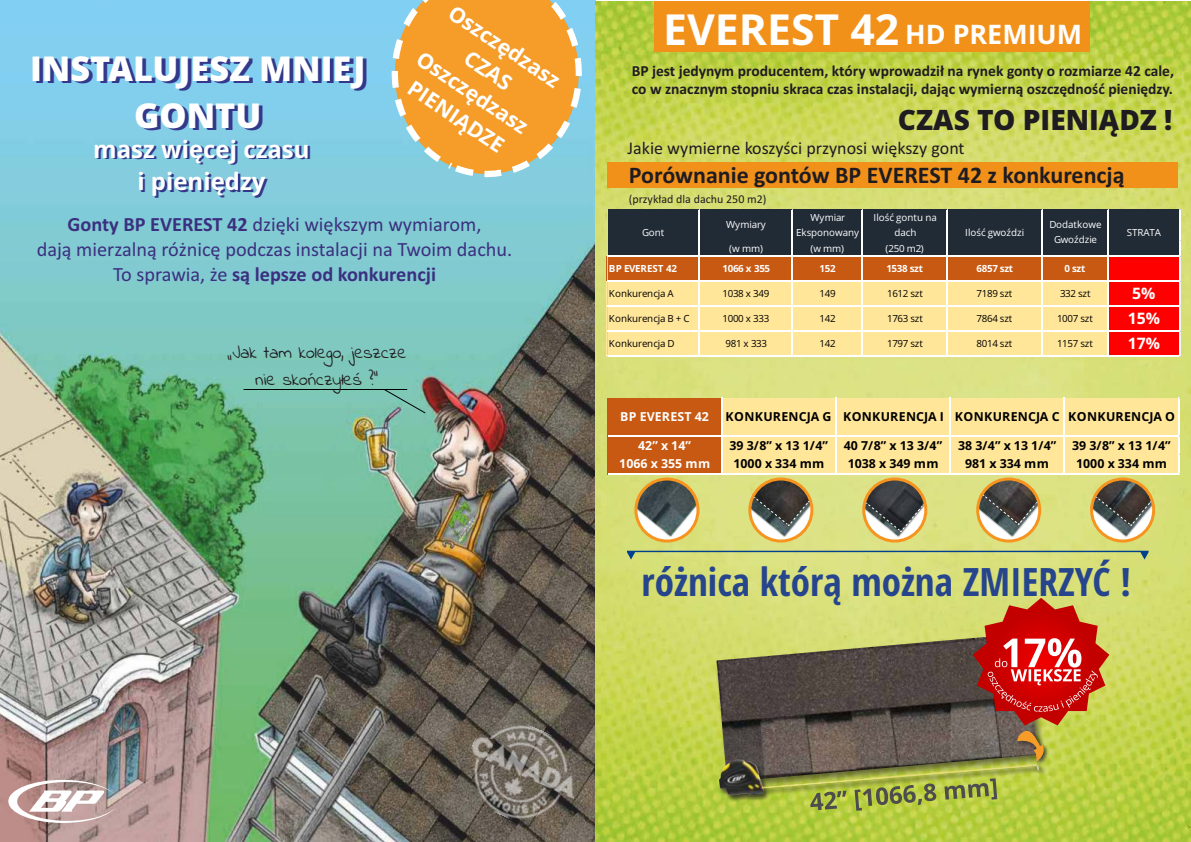
<style>
.page{position:relative;width:1191px;height:842px;background:#fff}
.page>*{position:absolute;margin:0;border:0;box-sizing:border-box;transform-origin:0 0}
.t1{font:700 42.8px "Open Sans";color:#fff}
.t2{font:700 condensed 39.1px "Open Sans";color:#26458c}
.t3{font:800 34.2px/46.6px "Open Sans";color:#33388a;text-align:center}
.t4{font:800 28.1px "Open Sans";color:#1f1c21}
.t5{font:700 24px "Calibri";color:#1f1c21}
.t6{font:700 24px/32.7px "Open Sans";color:#33388a;text-align:center}
.t7{font:700 21.3px "Open Sans";color:#fff}
.t8{font:20.3px/24.8px "Calibri";color:#3b3080;text-align:center}
.t9{font:18px "Calibri";color:#1f1c21}
.t10{font:18px/26.3px "Indie Flower";color:#1f1c21;text-align:center}
.t11{font:700 15.8px "Open Sans";color:#fff}
.t12{font:700 15.5px/18.9px "Calibri";color:#1f1c21}
.t13{font:700 12.4px "Open Sans";letter-spacing:.005em;color:#000}
.t14{font:700 12.4px "Open Sans";color:#fff}
.t15{font:12px "Calibri";color:#1f1c21}
.t16{font:9.8px/15.1px "Open Sans";letter-spacing:-.01em;color:#fff;text-align:center}
.t17{font:9.8px "Open Sans";letter-spacing:-.025em;color:#000}
.t18{font:700 9.8px "Open Sans";letter-spacing:-.035em;color:#fff}
.t19{font:9.8px "Open Sans";color:#000}
.s1{font-weight:700}
.s2{font-size:26.9px}
</style>
<div class="page">
<img style="left:0;top:0;width:1190px;height:842px">
<hr style="left:243px;top:389px;width:164px;height:1px;background:#000">
<svg style="left:383px;top:388px;width:43px;height:26px"></svg>
<svg style="left:385px;top:0;width:200px;height:184px;background:#d8ac62"></svg>
<svg style="left:8px;top:780px;width:109px;height:43px"></svg>
<div style="left:654px;top:1px;width:435px;height:50px;background:#f2911a"></div>
<img style="left:636px;top:479px;width:62px;height:62px">
<div style="left:634px;top:477px;width:65px;height:65px;border:3px solid #f7941f;border-radius:50%"></div>
<img style="left:750px;top:479px;width:62px;height:62px">
<div style="left:748px;top:477px;width:65px;height:65px;border:3px solid #f7941f;border-radius:50%"></div>
<svg style="left:753px;top:496px;width:57px;height:30px;background:#63635f"></svg>
<img style="left:863px;top:479px;width:62px;height:62px">
<div style="left:862px;top:477px;width:65px;height:65px;border:3px solid #f7941f;border-radius:50%"></div>
<svg style="left:865px;top:502px;width:59px;height:31px"></svg>
<img style="left:977px;top:479px;width:62px;height:62px">
<div style="left:976px;top:477px;width:65px;height:65px;border:3px solid #f7941f;border-radius:50%"></div>
<svg style="left:982px;top:494px;width:56px;height:31px;background:#61605d"></svg>
<img style="left:1091px;top:479px;width:62px;height:62px">
<div style="left:1090px;top:477px;width:65px;height:65px;border:3px solid #f7941f;border-radius:50%"></div>
<svg style="left:1095px;top:496px;width:56px;height:30px;background:#636260"></svg>
<img style="left:452px;top:709px;width:140px;height:129px">
<div style="left:607px;top:210px;width:573px;height:47px;background:#212b36"></div>
<div style="left:607px;top:256px;width:501px;height:26px;background:#c75912"></div>
<div style="left:1108px;top:256px;width:72px;height:26px;background:#f00"></div>
<div style="left:607px;top:281px;width:501px;height:75px;background:#ffe699"></div>
<div style="left:1108px;top:281px;width:72px;height:75px;background:#f00"></div>
<hr style="left:607px;top:210px;width:1px;height:147px;background:#d4d4d4">
<hr style="left:699px;top:210px;width:1px;height:147px;background:#d4d4d4">
<hr style="left:792px;top:210px;width:1px;height:147px;background:#d4d4d4">
<hr style="left:862px;top:210px;width:1px;height:147px;background:#d4d4d4">
<hr style="left:947px;top:210px;width:1px;height:147px;background:#d4d4d4">
<hr style="left:1042px;top:210px;width:1px;height:147px;background:#d4d4d4">
<hr style="left:1108px;top:210px;width:1px;height:147px;background:#d4d4d4">
<hr style="left:607px;top:255px;width:573px;height:2px;background:#fff">
<hr style="left:607px;top:280px;width:573px;height:2px;background:#fff">
<hr style="left:607px;top:305px;width:573px;height:2px;background:#fff">
<hr style="left:607px;top:330px;width:573px;height:2px;background:#fff">
<hr style="left:607px;top:355px;width:573px;height:1px;background:#fff">
<hr style="left:1178px;top:210px;width:2px;height:146px;background:#fff">
<hr style="left:698px;top:210px;width:2px;height:146px;background:#fff">
<hr style="left:791px;top:210px;width:2px;height:146px;background:#fff">
<hr style="left:861px;top:210px;width:2px;height:146px;background:#fff">
<hr style="left:946px;top:210px;width:2px;height:146px;background:#fff">
<hr style="left:1041px;top:210px;width:1px;height:146px;background:#fff">
<hr style="left:1107px;top:210px;width:1px;height:146px;background:#fff">
<div style="left:607px;top:398px;width:115px;height:76px;background:#c75912"></div>
<div style="left:721px;top:398px;width:458px;height:76px;background:#ffe699"></div>
<hr style="left:608px;top:435px;width:571px;height:1px;background:#fff">
<hr style="left:608px;top:473px;width:571px;height:1px;background:#fff">
<hr style="left:721px;top:398px;width:1px;height:77px;background:#fff">
<hr style="left:835px;top:398px;width:1px;height:77px;background:#fff">
<hr style="left:949px;top:398px;width:2px;height:77px;background:#fff">
<hr style="left:1063px;top:398px;width:2px;height:77px;background:#fff">
<hr style="left:1177px;top:398px;width:2px;height:77px;background:#fff">
<svg style="left:627px;top:551px;width:521px;height:8px;background:#b7c780"></svg>
<img style="left:716px;top:633px;width:257px;height:149px">
<svg style="left:717px;top:758px;width:329px;height:45px;background:#9dab44"></svg>
<img style="left:719px;top:760px;width:312px;height:35px">
<svg style="left:1014px;top:762px;width:36px;height:6px"></svg>
<svg style="left:810px;top:778px;width:187px;height:33px;background:#a0ae46"></svg>
<div style="left:607px;top:163px;width:571px;height:25px;background:#f2911a"></div>
<svg style="left:973px;top:598px;width:136px;height:164px;background:#be643d"></svg>
<p class="t3" style="left:34px;top:51px;width:337px">INSTALUJESZ MNIEJ<br>GONTU</p>
<p class="t6" style="left:95px;top:137px;width:218px">masz więcej czasu i pieniędzy</p>
<p class="t7" style="left:455px;top:3px;width:131px;rotate:34deg">Oszczędzasz</p>
<p class="t7" style="left:471px;top:49px;width:54px;rotate:34deg">CZAS</p>
<p class="t7" style="left:423px;top:49px;width:131px;rotate:34deg">Oszczędzasz</p>
<p class="t7" style="left:415px;top:78px;width:113px;rotate:34deg">PIENIĄDZE</p>
<p class="t8" style="left:37px;top:213px;width:477px"><span class="s1">Gonty BP EVEREST 42</span> dzięki większym wymiarom,<br>dają mierzalną różnicę podczas instalacji na Twoim dachu.<br>To sprawia, że <span class="s1">są lepsze od konkurencji</span></p>
<p class="t10" style="left:226px;top:341px;width:182px">„Jak tam kolego, jeszcze nie skończyłeś ?”</p>
<p class="t1" style="left:663px;top:12px;width:420px">EVEREST 42 <span class="s2">HD PREMIUM</span></p>
<p class="t12" style="left:632px;top:62px;width:544px">BP jest jedynym producentem, który wprowadził na rynek gonty o rozmiarze 42 cale, co w znacznym stopniu skraca czas instalacji, dając wymierną oszczędność pieniędzy.</p>
<p class="t4" style="left:898px;top:108px;width:276px">CZAS TO PIENIĄDZ !</p>
<p class="t9" style="left:627px;top:140px;width:338px">Jakie wymierne koszyści przynosi większy gont</p>
<p class="t15" style="left:629px;top:194px;width:139px">(przykład dla dachu 250 m2)</p>
<p class="t5" style="left:629px;top:165px;width:497px">Porównanie gontów BP EVEREST 42 z konkurencją</p>
<p class="t16" style="left:726px;top:218px;width:41px">Wymiary</p>
<p class="t16" style="left:796px;top:211px;width:64px">Wymiar<br>Eksponowany</p>
<p class="t16" style="left:873px;top:211px;width:65px">Ilość gontu na dach</p>
<p class="t16" style="left:729px;top:242px;width:35px">(w mm)</p>
<p class="t16" style="left:810px;top:242px;width:35px">(w mm)</p>
<p class="t16" style="left:885px;top:242px;width:40px">(250 m2)</p>
<p class="t16" style="left:642px;top:226px;width:24px">Gont</p>
<p class="t16" style="left:965px;top:226px;width:60px">Ilość gwoździ</p>
<p class="t16" style="left:1049px;top:218px;width:54px">Dodatkowe<br>Gwoździe</p>
<p class="t16" style="left:1127px;top:226px;width:36px">STRATA</p>
<p class="t18" style="left:609px;top:265px;width:69px">BP EVEREST 42</p>
<p class="t18" style="left:722px;top:265px;width:49px">1066 x 355</p>
<p class="t18" style="left:819px;top:265px;width:18px">152</p>
<p class="t18" style="left:886px;top:265px;width:38px">1538 szt</p>
<p class="t18" style="left:976px;top:265px;width:38px">6857 szt</p>
<p class="t18" style="left:1064px;top:265px;width:22px">0 szt</p>
<p class="t19" style="left:609px;top:289px;width:66px">Konkurencja A</p>
<p class="t17" style="left:722px;top:289px;width:48px">1038 x 349</p>
<p class="t17" style="left:819px;top:289px;width:18px">149</p>
<p class="t17" style="left:887px;top:289px;width:37px">1612 szt</p>
<p class="t17" style="left:976px;top:289px;width:37px">7189 szt</p>
<p class="t17" style="left:1060px;top:289px;width:32px">332 szt</p>
<p class="t11" style="left:1132px;top:287px;width:25px">5%</p>
<p class="t19" style="left:609px;top:314px;width:82px">Konkurencja B + C</p>
<p class="t17" style="left:722px;top:314px;width:48px">1000 x 333</p>
<p class="t17" style="left:819px;top:314px;width:18px">142</p>
<p class="t17" style="left:887px;top:314px;width:37px">1763 szt</p>
<p class="t17" style="left:976px;top:314px;width:37px">7864 szt</p>
<p class="t17" style="left:1057px;top:314px;width:37px">1007 szt</p>
<p class="t11" style="left:1127px;top:312px;width:34px">15%</p>
<p class="t19" style="left:609px;top:339px;width:67px">Konkurencja D</p>
<p class="t17" style="left:725px;top:339px;width:43px">981 x 333</p>
<p class="t17" style="left:819px;top:339px;width:18px">142</p>
<p class="t17" style="left:887px;top:339px;width:37px">1797 szt</p>
<p class="t17" style="left:976px;top:339px;width:37px">8014 szt</p>
<p class="t17" style="left:1057px;top:339px;width:37px">1157 szt</p>
<p class="t11" style="left:1127px;top:337px;width:34px">17%</p>
<p class="t14" style="left:620px;top:411px;width:90px">BP EVEREST 42</p>
<p class="t13" style="left:725px;top:411px;width:451px">KONKURENCJA G KONKURENCJA I KONKURENCJA C KONKURENCJA O</p>
<p class="t14" style="left:638px;top:440px;width:54px">42” x 14”</p>
<p class="t13" style="left:729px;top:440px;width:100px">39 3/8” x 13 1/4”</p>
<p class="t13" style="left:843px;top:440px;width:100px">40 7/8” x 13 3/4”</p>
<p class="t13" style="left:958px;top:440px;width:100px">38 3/4” x 13 1/4”</p>
<p class="t13" style="left:1072px;top:440px;width:100px">39 3/8” x 13 1/4”</p>
<p class="t14" style="left:619px;top:459px;width:92px">1066 x 355 mm</p>
<p class="t13" style="left:733px;top:459px;width:92px">1000 x 334 mm</p>
<p class="t13" style="left:847px;top:459px;width:92px">1038 x 349 mm</p>
<p class="t13" style="left:965px;top:459px;width:85px">981 x 334 mm</p>
<p class="t13" style="left:1076px;top:459px;width:92px">1000 x 334 mm</p>
<p class="t2" style="left:641px;top:566px;width:491px">różnica którą można ZMIERZYĆ !</p>
</div>
